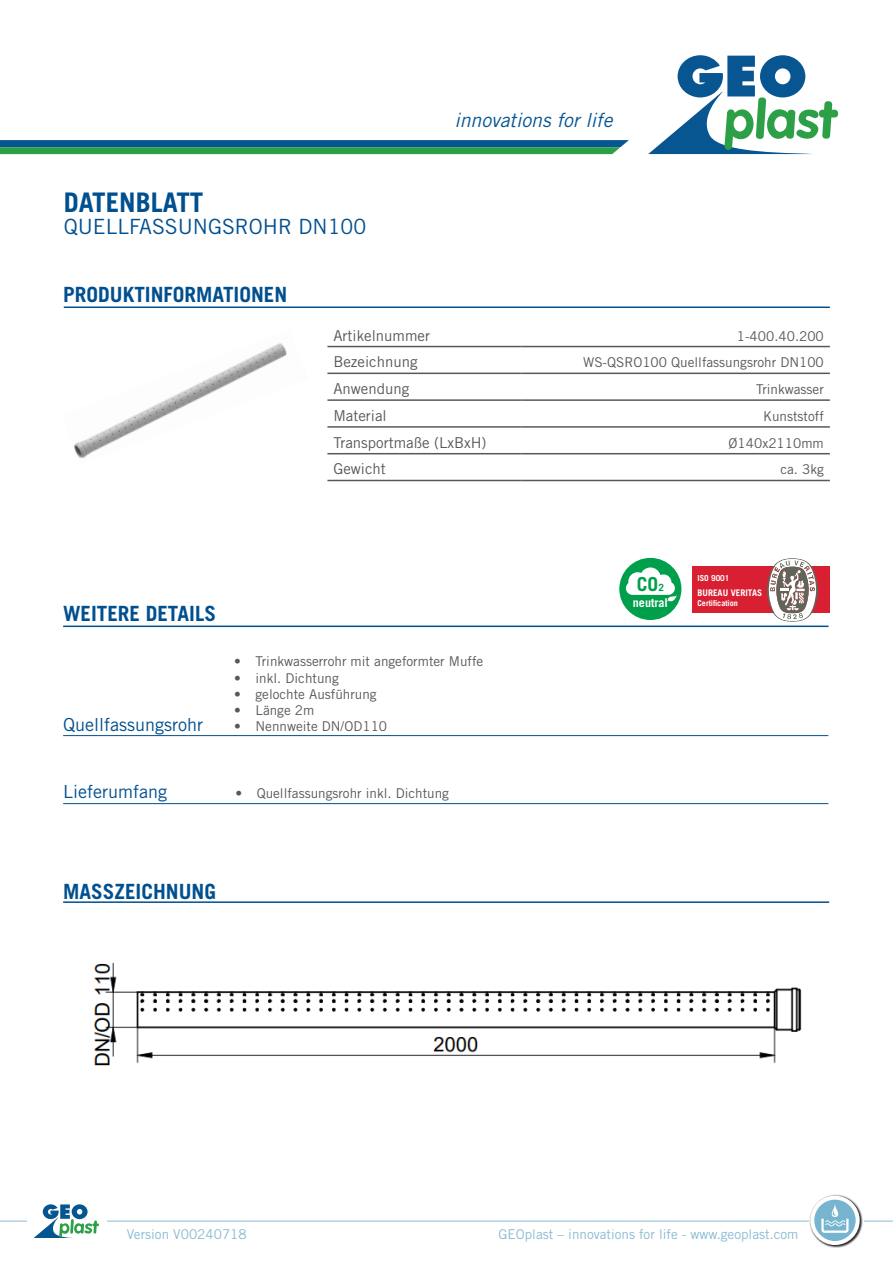
<style>
.page{position:relative;width:893px;height:1263px;background:#fff}
.page>*{position:absolute;margin:0;border:0;box-sizing:border-box;transform-origin:0 0}
.t1{font:700 27px "Trade Gothic LT Std";color:#004f8f}
.t2{font:700 21px "Trade Gothic LT Std";color:#004f8f}
.t3{font:21px "Trade Gothic LT Std";color:#004f8f}
.t4{font:italic 19.5px "Trade Gothic LT Std";color:#075692}
.t5{font:700 19.2px "Trade Gothic LT Std";color:#009f4c}
.t6{font:18px "Trade Gothic LT Std";color:#004f8f}
.t7{font:15px "Trade Gothic LT Std";color:#57585a}
.t8{font:13.5px "Trade Gothic LT Std";color:#57585a}
.t9{font:13.5px "Trade Gothic LT Std";color:#8abbd1}
.t10{font:700 12.15px "Trade Gothic LT Std";color:#fff}
.t11{font:700 9.15px "Trade Gothic LT Std";color:#fff}
.t12{font:700 8.25px "Trade Gothic LT Std";color:#fff}
.t13{font:700 8.1px "Trade Gothic LT Std";color:#fff}
.s1{font-size:9.9px}
</style>
<div class="page">
<div style="left:819px;top:110px;width:19px;height:7px;background:#2da047;border-radius:3px"></div>
<svg style="left:648px;top:55px;width:184px;height:99px"></svg>
<svg style="left:0;top:140px;width:629px;height:14px;background:#207e71"></svg>
<hr style="left:0;top:1221px;width:893px;height:1px;background:#8abbd1">
<div style="left:28px;top:1202px;width:79px;height:44px;background:#fff"></div>
<svg style="left:35px;top:1204px;width:64px;height:33px"></svg>
<img style="left:808px;top:1194px;width:55px;height:54px">
<svg style="left:810px;top:1196px;width:50px;height:49px"></svg>
<div style="left:814px;top:1200px;width:42px;height:41px;background:#76b4cf;border-radius:50%"></div>
<svg style="left:815px;top:1203px;width:41px;height:33px"></svg>
<hr style="left:63px;top:735px;width:765px;height:1px;background:#004f8f">
<hr style="left:63px;top:803px;width:765px;height:1px;background:#004f8f">
<hr style="left:64px;top:306px;width:766px;height:2px;background:#004f8f">
<hr style="left:63px;top:625px;width:765px;height:2px;background:#004f8f">
<div style="left:619px;top:558px;width:62px;height:62px;background:#009f4c;border-radius:50%"></div>
<svg style="left:626px;top:567px;width:51px;height:35px"></svg>
<div style="left:693px;top:567px;width:137px;height:46px;background:#d92033"></div>
<svg style="left:767px;top:558px;width:51px;height:64px"></svg>
<hr style="left:327px;top:346px;width:195px;height:1px;background:#57585a">
<hr style="left:522px;top:346px;width:308px;height:1px;background:#57585a">
<hr style="left:327px;top:373px;width:195px;height:1px;background:#57585a">
<hr style="left:522px;top:373px;width:308px;height:1px;background:#57585a">
<hr style="left:327px;top:399px;width:195px;height:2px;background:#57585a">
<hr style="left:522px;top:399px;width:308px;height:2px;background:#57585a">
<hr style="left:327px;top:426px;width:195px;height:2px;background:#57585a">
<hr style="left:522px;top:426px;width:308px;height:2px;background:#57585a">
<hr style="left:327px;top:453px;width:195px;height:1px;background:#57585a">
<hr style="left:522px;top:453px;width:308px;height:1px;background:#57585a">
<hr style="left:327px;top:480px;width:195px;height:1px;background:#57585a">
<hr style="left:522px;top:480px;width:308px;height:1px;background:#57585a">
<hr style="left:63px;top:901px;width:766px;height:2px;background:#004f8f">
<img style="left:74px;top:343px;width:213px;height:115px">
<img style="left:93px;top:962px;width:709px;height:104px">
<h1 class="t1" style="left:64px;top:185px;width:141px">DATENBLATT</h1>
<h2 class="t3" style="left:64px;top:214px;width:304px">QUELLFASSUNGSROHR DN100</h2>
<h2 class="t2" style="left:63px;top:281px;width:226px">PRODUKTINFORMATIONEN</h2>
<h3 class="t4" style="left:454px;top:108px;width:160px">innovations for life</h3>
<p class="t7" style="left:333px;top:326px;width:98px">Artikelnummer</p>
<p class="t8" style="left:737px;top:328px;width:88px">1-400.40.200</p>
<p class="t7" style="left:333px;top:353px;width:86px">Bezeichnung</p>
<p class="t8" style="left:583px;top:354px;width:242px">WS-QSRO100 Quellfassungsrohr DN100</p>
<p class="t7" style="left:333px;top:380px;width:77px">Anwendung</p>
<p class="t8" style="left:756px;top:381px;width:69px">Trinkwasser</p>
<p class="t7" style="left:333px;top:406px;width:55px">Material</p>
<p class="t8" style="left:763px;top:408px;width:62px">Kunststoff</p>
<p class="t7" style="left:333px;top:433px;width:155px">Transportmaße (LxBxH)</p>
<p class="t8" style="left:729px;top:435px;width:97px">Ø140x2110mm</p>
<p class="t7" style="left:333px;top:460px;width:54px">Gewicht</p>
<p class="t8" style="left:780px;top:461px;width:45px">ca. 3kg</p>
<h2 class="t2" style="left:63px;top:601px;width:155px">WEITERE DETAILS</h2>
<h3 class="t6" style="left:63px;top:714px;width:142px">Quellfassungsrohr</h3>
<h3 class="t6" style="left:63px;top:781px;width:106px">Lieferumfang</h3>
<p class="t8" style="left:234px;top:653px;width:251px">• Trinkwasserrohr mit angeformter Muffe</p>
<p class="t8" style="left:234px;top:670px;width:106px">• inkl. Dichtung</p>
<p class="t8" style="left:234px;top:686px;width:144px">• gelochte Ausführung</p>
<p class="t8" style="left:234px;top:702px;width:82px">• Länge 2m</p>
<p class="t8" style="left:234px;top:718px;width:154px">• Nennweite DN/OD110</p>
<p class="t8" style="left:235px;top:785px;width:215px">• Quellfassungsrohr inkl. Dichtung</p>
<h2 class="t2" style="left:63px;top:878px;width:154px">MASSZEICHNUNG</h2>
<h3 class="t5" style="left:637px;top:572px;width:28px">CO<span class="s1">2</span></h3>
<p class="t10" style="left:633px;top:595px;width:37px">neutral</p>
<p class="t12" style="left:697px;top:573px;width:34px">ISO 9001</p>
<p class="t11" style="left:697px;top:587px;width:66px">BUREAU VERITAS</p>
<p class="t13" style="left:697px;top:598px;width:42px">Certification</p>
<p class="t9" style="left:127px;top:1226px;width:121px">Version V00240718</p>
<p class="t9" style="left:498px;top:1226px;width:301px">GEOplast – innovations for life - www.geoplast.com</p>
</div>
